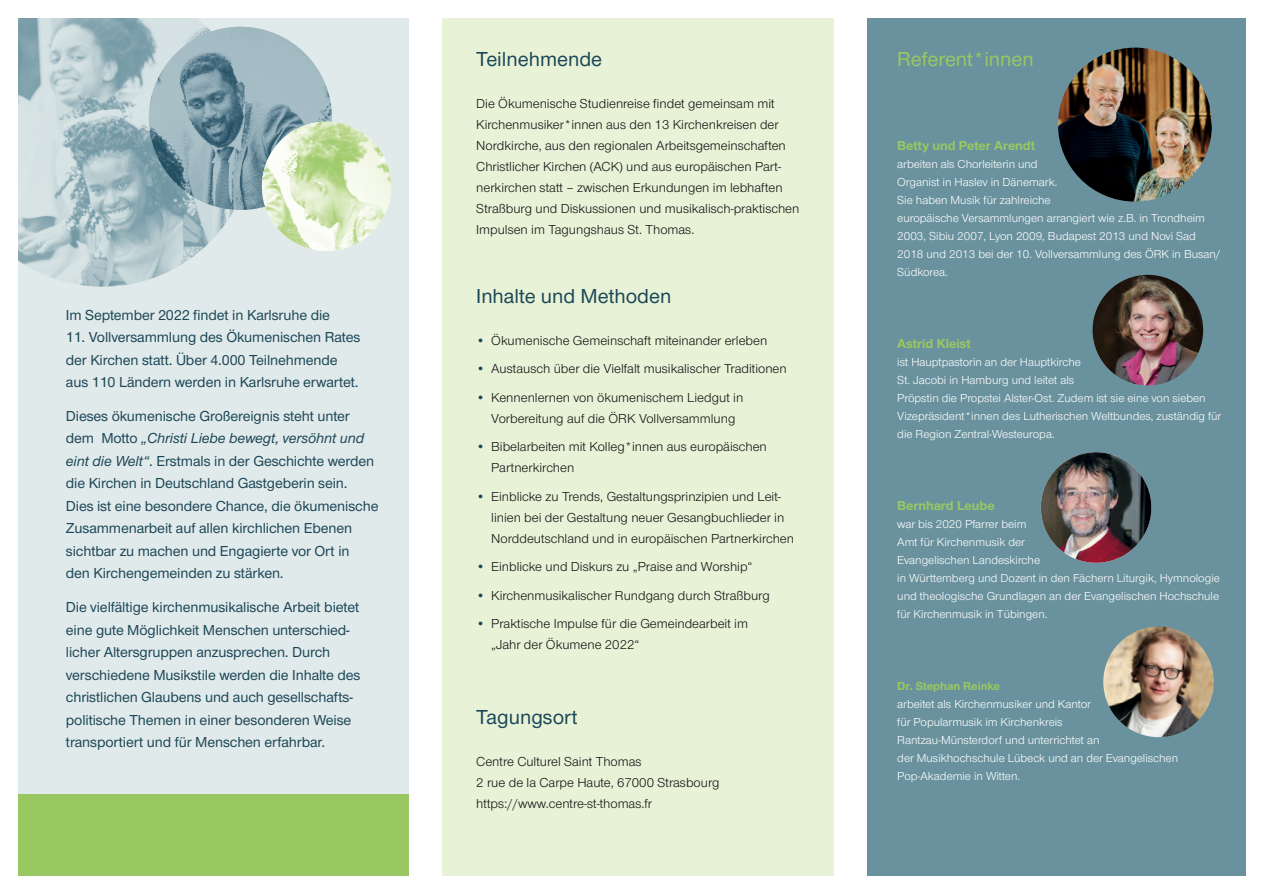
<style>
.page{position:relative;width:1263px;height:893px;background:#fff}
.page>*{position:absolute;margin:0;border:0;box-sizing:border-box;transform-origin:0 0}
.t1{font:500 21px "Nordelbica";color:#1b4657}
.t2{font:500 21px "Nordelbica";color:#99c862}
.t3{font:500 15px/22.5px "Nordelbica";letter-spacing:-.01em;color:#1b4657}
.t4{font:13.5px/21px "Nordelbica";color:#121212}
.t5{font:700 13.5px "Nordelbica";color:#99c862}
.t6{font:12px/18px "Nordelbica";color:#fff}
.t7{font:700 12px "Nordelbica";color:#99c862}
.s1{font-style:italic}
.s2{color:#1b4657}
</style>
<div class="page">
<div style="left:867px;top:17px;width:379px;height:859px;background:#6a929e"></div>
<div style="left:17px;top:17px;width:391px;height:859px;background:#e1eaeb"></div>
<div style="left:442px;top:17px;width:391px;height:859px;background:#e8f2d7"></div>
<img style="left:17px;top:17px;width:237px;height:270px">
<img style="left:1058px;top:48px;width:154px;height:154px;border-radius:77px">
<img style="left:1092px;top:275px;width:111px;height:110px;border-radius:55px">
<img style="left:1103px;top:627px;width:111px;height:110px;border-radius:55px">
<img style="left:1041px;top:452px;width:110px;height:111px;border-radius:55px">
<img style="left:149px;top:27px;width:183px;height:183px;border-radius:92px">
<img style="left:262px;top:122px;width:129px;height:129px;border-radius:65px">
<div style="left:17px;top:795px;width:391px;height:81px;background:#99c862"></div>
<p class="t3" style="left:66px;top:303px;width:266px">Im September 2022 findet in Karlsruhe die</p>
<p class="t3" style="left:66px;top:326px;width:296px">11. Vollversammlung des Ökumenischen Rates der Kirchen statt. Über 4.000 Teilnehmende aus 110 Ländern werden in Karlsruhe erwartet.</p>
<p class="t3" style="left:66px;top:405px;width:314px">Dieses ökumenische Großereignis steht unter dem Motto <span class="s1">„Christi Liebe bewegt, versöhnt und eint die Welt“</span>. Erstmals in der Geschichte werden die Kirchen in Deutschland Gastgeberin sein.<br>Dies ist eine besondere Chance, die ökumenische Zusammenarbeit auf allen kirchlichen Ebenen sichtbar zu machen und Engagierte vor Ort in<br>den Kirchengemeinden zu stärken.</p>
<p class="t3" style="left:66px;top:596px;width:296px">Die vielfältige kirchenmusikalische Arbeit bietet eine gute Möglichkeit Menschen unterschied&shy;licher Altersgruppen anzusprechen. Durch verschiedene Musikstile werden die Inhalte des christlichen Glaubens und auch gesellschafts&shy;politische Themen in einer besonderen Weise transportiert und für Menschen erfahrbar.</p>
<h1 class="t1" style="left:476px;top:46px;width:127px">Teilnehmende</h1>
<p class="t4" style="left:476px;top:93px;width:325px">Die Ökumenische Studienreise findet gemeinsam mit Kirchenmusiker*innen aus den 13 Kirchenkreisen der Nordkirche, aus den regionalen Arbeitsgemeinschaften Christlicher Kirchen (ACK) und aus europäischen Part&shy;nerkirchen statt – zwischen Erkundungen im lebhaften Straßburg und Diskussionen und musikalisch-praktischen Impulsen im Tagungshaus St. Thomas.</p>
<h1 class="t1" style="left:476px;top:283px;width:197px">Inhalte und Methoden</h1>
<p class="t4" style="left:476px;top:330px;width:292px"><span class="s2">•</span> Ökumenische Gemeinschaft miteinander erleben</p>
<p class="t4" style="left:476px;top:358px;width:312px"><span class="s2">•</span> Austausch über die Vielfalt musikalischer Traditionen</p>
<p class="t4" style="left:476px;top:387px;width:268px;text-align:center"><span class="s2">•</span> Kennenlernen von ökumenischem Liedgut in<br>Vorbereitung auf die ÖRK Vollversammlung</p>
<p class="t4" style="left:491px;top:436px;width:277px;text-indent:-15px"><span class="s2">•</span> Bibelarbeiten mit Kolleg*innen aus europäischen<br>Partnerkirchen</p>
<p class="t4" style="left:491px;top:486px;width:304px;text-indent:-15px"><span class="s2">•</span> Einblicke zu Trends, Gestaltungsprinzipien und Leit&shy;linien bei der Gestaltung neuer Gesangbuchlieder in<br>Norddeutschland und in europäischen Partnerkirchen</p>
<p class="t4" style="left:476px;top:556px;width:278px"><span class="s2">•</span> Einblicke und Diskurs zu „Praise and Worship“</p>
<p class="t4" style="left:476px;top:585px;width:295px"><span class="s2">•</span> Kirchenmusikalischer Rundgang durch Straßburg</p>
<p class="t4" style="left:491px;top:613px;width:258px;text-indent:-15px"><span class="s2">•</span> Praktische Impulse für die Gemeindearbeit im „Jahr der Ökumene 2022“</p>
<h1 class="t1" style="left:476px;top:705px;width:103px">Tagungsort</h1>
<p class="t4" style="left:476px;top:751px;width:245px">Centre Culturel Saint Thomas<br>2 rue de la Carpe Haute, 67000 Strasbourg https://www.centre-st-thomas.fr</p>
<h1 class="t2" style="left:897px;top:46px;width:138px">Referent*innen</h1>
<p class="t5" style="left:897px;top:137px;width:139px">Betty und Peter Arendt</p>
<p class="t6" style="left:897px;top:155px;width:325px">arbeiten als Chorleiterin und<br>Organist in Haslev in Dänemark.<br>Sie haben Musik für zahlreiche<br>europäische Versammlungen arrangiert wie z.B. in Trondheim 2003, Sibiu 2007, Lyon 2009, Budapest 2013 und Novi Sad 2018 und 2013 bei der 10. Vollversammlung des ÖRK in Busan/ Südkorea.</p>
<p class="t5" style="left:897px;top:335px;width:75px">Astrid Kleist</p>
<p class="t6" style="left:897px;top:353px;width:326px">ist Hauptpastorin an der Hauptkirche<br>St. Jacobi in Hamburg und leitet als<br>Pröpstin die Propstei Alster-Ost. Zudem ist sie eine von sieben Vizepräsident*innen des Lutherischen Weltbundes, zuständig für die Region Zentral-Westeuropa.</p>
<p class="t5" style="left:897px;top:497px;width:99px">Bernhard Leube</p>
<p class="t6" style="left:897px;top:515px;width:324px">war bis 2020 Pfarrer beim<br>Amt für Kirchenmusik der<br>Evangelischen Landeskirche<br>in Württemberg und Dozent in den Fächern Liturgik, Hymnologie und theologische Grundlagen an der Evangelischen Hochschule für Kirchenmusik in Tübingen.</p>
<p class="t7" style="left:897px;top:679px;width:104px">Dr. Stephan Reinke</p>
<p class="t6" style="left:897px;top:695px;width:282px">arbeitet als Kirchenmusiker und Kantor<br>für Popularmusik im Kirchenkreis<br>Rantzau-Münsterdorf und unterrichtet an<br>der Musikhochschule Lübeck und an der Evangelischen Pop-Akademie in Witten.</p>
</div>
